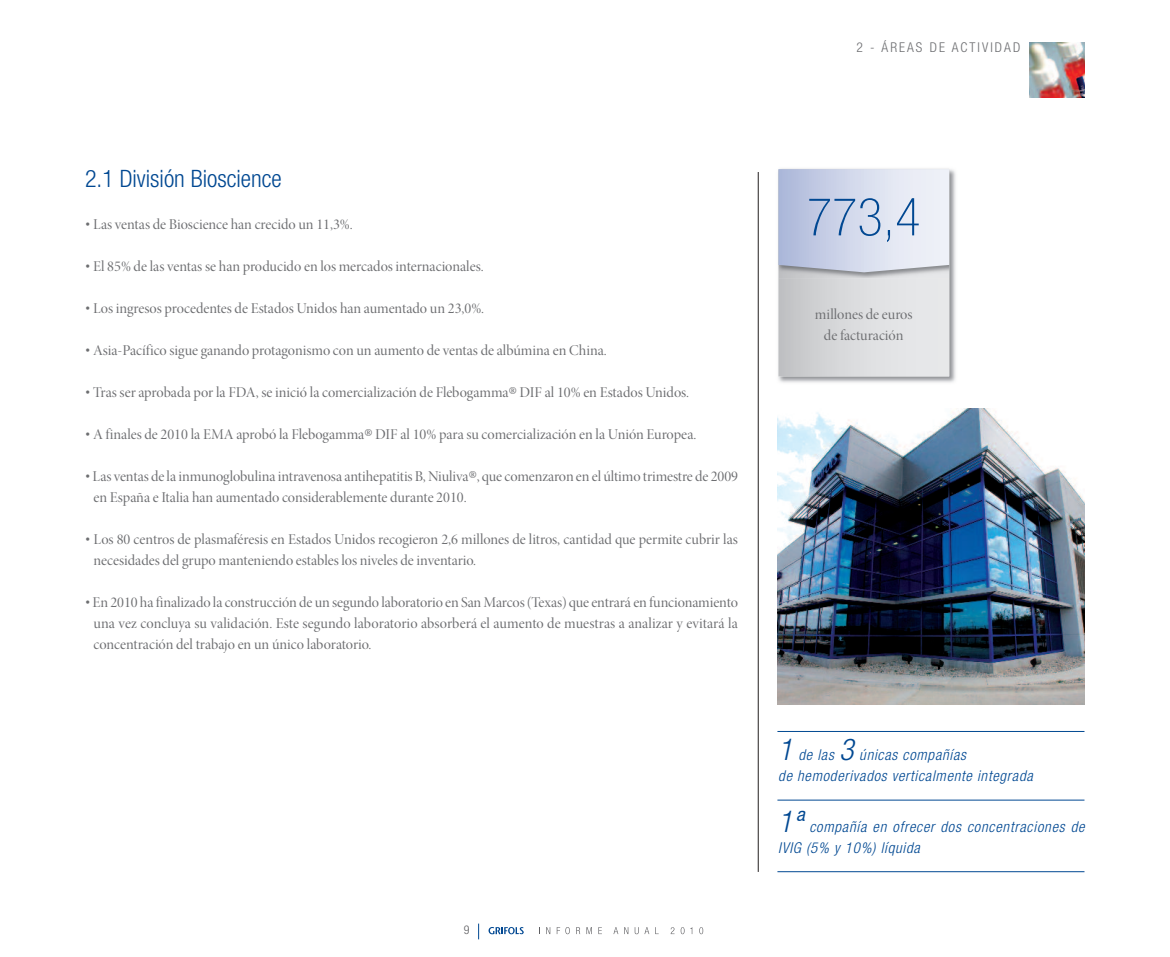
<style>
.page{position:relative;width:1170px;height:957px;background:#fff}
.page>*{position:absolute;margin:0;border:0;box-sizing:border-box;transform-origin:0 0}
.t1{font:100 condensed 52.5px "Helvetica Neue LT Std";color:#014892}
.t2{font:300 condensed 24px "Helvetica Neue LT Std";color:#014892}
.t3{font:15px/21px "Minion Pro Disp";letter-spacing:-.005em;color:#6c6d70}
.t4{font:italic 300 condensed 15px/21px "Helvetica Neue LT Std";letter-spacing:.05em;color:#014892}
.t5{font:300 condensed 13.5px "Helvetica Neue LT Std";letter-spacing:.15em;color:#6c6d70}
.t6{font:300 condensed 12px "Helvetica Neue LT Std";color:#5f5f62}
.s1{font-family:"Minion Pro";font-weight:700;font-size:21px}
.s2{font-family:"Minion"}
.s3{font-size:30px}
</style>
<div class="page">
<svg style="left:488px;top:927px;width:35px;height:7px"></svg>
<svg style="left:546px;top:927px;width:4px;height:7px"></svg>
<svg style="left:556px;top:927px;width:13px;height:7px"></svg>
<svg style="left:576px;top:927px;width:4px;height:7px"></svg>
<svg style="left:586px;top:927px;width:6px;height:7px"></svg>
<svg style="left:598px;top:927px;width:4px;height:7px"></svg>
<svg style="left:613px;top:927px;width:5px;height:7px"></svg>
<svg style="left:624px;top:927px;width:4px;height:7px"></svg>
<svg style="left:634px;top:927px;width:4px;height:7px"></svg>
<svg style="left:644px;top:927px;width:5px;height:7px"></svg>
<svg style="left:670px;top:927px;width:4px;height:7px"></svg>
<svg style="left:680px;top:927px;width:4px;height:7px"></svg>
<svg style="left:699px;top:927px;width:4px;height:7px"></svg>
<svg style="left:478px;top:923px;width:1px;height:16px"></svg>
<hr style="left:758px;top:172px;width:1px;height:700px;background:#231f20">
<img style="left:1029px;top:43px;width:55px;height:55px">
<hr style="left:777px;top:731px;width:307px;height:1px;background:#014892">
<hr style="left:777px;top:800px;width:307px;height:1px;background:#014892">
<hr style="left:777px;top:871px;width:307px;height:1px;background:#014892">
<img style="left:777px;top:408px;width:307px;height:297px">
<img style="left:778px;top:169px;width:178px;height:214px">
<svg style="left:778px;top:169px;width:171px;height:207px;background:#d5d8e2"></svg>
<p class="t5" style="left:856px;top:43px;width:165px">2 - ÁREAS DE ACTIVIDAD</p>
<h2 class="t2" style="left:85px;top:169px;width:198px">2.1 División Bioscience</h2>
<p class="t3" style="left:85px;top:215px;width:269px"><span class="s1">·</span> Las ventas de Bioscience han crecido un 11,3%.</p>
<p class="t3" style="left:85px;top:257px;width:400px"><span class="s1">·</span> El 85% de las ventas se han producido en los mercados internacionales.</p>
<p class="t3" style="left:85px;top:299px;width:400px"><span class="s1">·</span> Los ingresos procedentes de Estados Unidos han aumentado un 23,0%.</p>
<p class="t3" style="left:85px;top:341px;width:523px"><span class="s1">·</span> Asia-Pacífico sigue ganando protagonismo con un aumento de ventas de albúmina en China.</p>
<p class="t3" style="left:85px;top:383px;width:605px"><span class="s1">·</span> Tras ser aprobada por la FDA, se inició la comercialización de Flebogamma<span class="s2">®</span> DIF al 10% en Estados Unidos.</p>
<p class="t3" style="left:85px;top:425px;width:612px"><span class="s1">·</span> A finales de 2010 la EMA aprobó la Flebogamma<span class="s2">®</span> DIF al 10% para su comercialización en la Unión Europea.</p>
<p class="t3" style="left:94px;top:467px;width:646px;text-indent:-9px"><span class="s1">·</span> Las ventas dela inmunoglobulina intravenosa antihepatitis B, Niuliva<span class="s2">®</span>, quecomenzaron en el último trimestre de 2009 en España e Italia han aumentado considerablemente durante 2010.</p>
<p class="t3" style="left:94px;top:530px;width:646px;text-indent:-9px"><span class="s1">·</span> Los 80 centros de plasmaféresis en Estados Unidos recogieron 2,6 millones de litros, cantidad que permite cubrir las necesidades del grupo manteniendo estables los niveles de inventario.</p>
<p class="t3" style="left:93px;top:593px;width:646px;text-align:justify;text-indent:-8px"><span class="s1">·</span> En 2010 ha finalizado la construcción de un segundo laboratorio en San Marcos(Texas) queentrará en funcionamiento una vez concluya su validación. Este segundo laboratorio absorberá el aumento de muestras a analizar y evitará la concentración del trabajo en un único laboratorio.</p>
<p class="t6" style="left:464px;top:926px;width:7px">9</p>
<h1 class="t1" style="left:807px;top:198px;width:115px">773,4</h1>
<p class="t3" style="left:814px;top:305px;width:99px;text-align:center">millones de euros de facturación</p>
<p class="t4" style="left:778px;top:746px;width:256px"><span class="s3">1</span> de las <span class="s3">3</span> únicas compañías<br>de hemoderivados verticalmente integrada</p>
<p class="t4" style="left:778px;top:817px;width:308px"><span class="s3">1ª</span> compañía en ofrecer dos concentraciones de<br>IVIG (5% y 10%) líquida</p>
</div>
